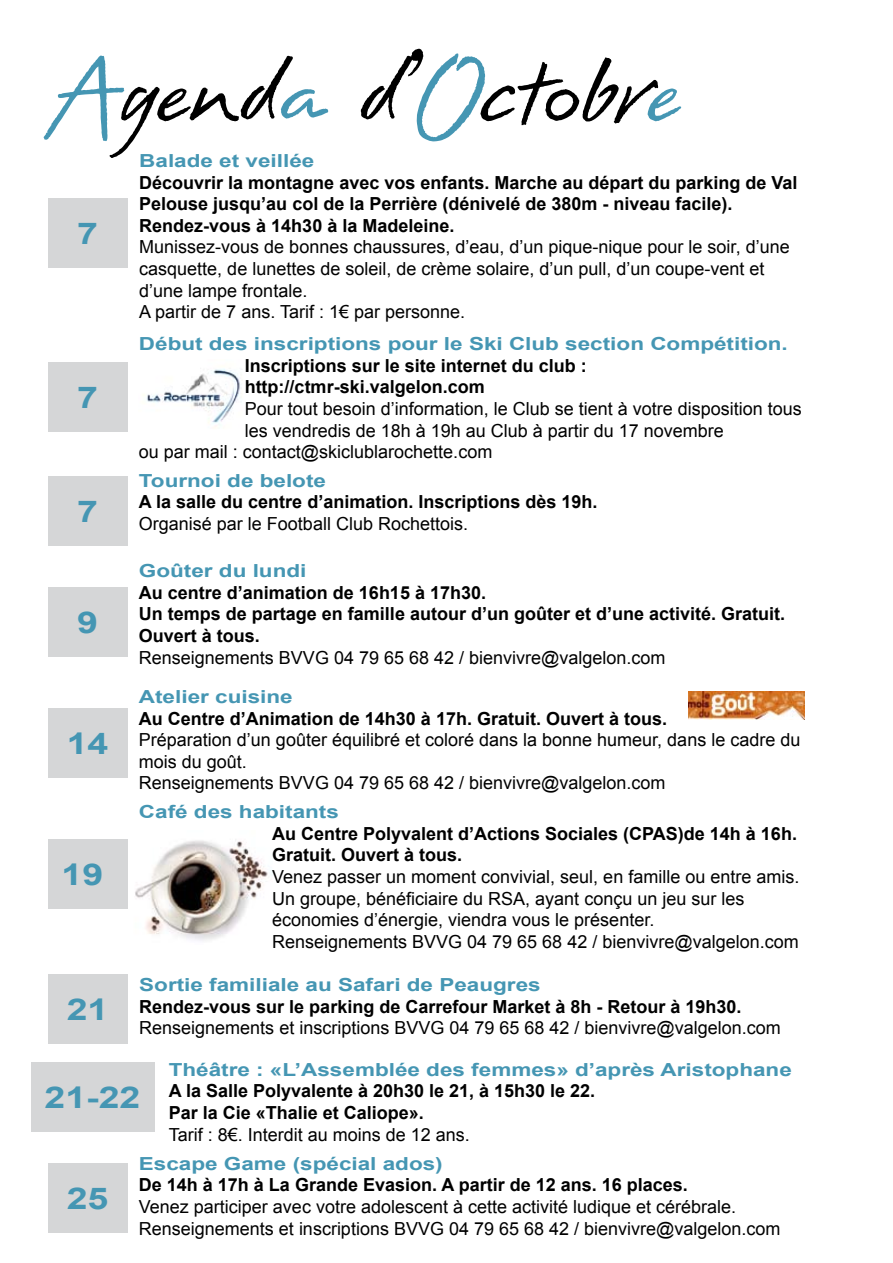
<style>
.page{position:relative;width:893px;height:1263px;background:#fff}
.page>*{position:absolute;margin:0;border:0;box-sizing:border-box;transform-origin:0 0}
.t1{font:121.5px "Erazure";letter-spacing:-.01em;color:#000}
.t2{font:700 30px "Arial";color:#4596b3;scale:1.25 1}
.t3{font:18px/21.6px "Arial";color:#000}
.t4{font:700 18px/21.6px "Arial";color:#000}
.t5{font:700 18px "Arial";color:#4596b3;scale:1.25 1}
.s1{color:#4596b3}
</style>
<div class="page">
<img style="left:117px;top:840px;width:151px;height:101px">
<div style="left:48px;top:476px;width:80px;height:70px;background:#d5d6d7"></div>
<div style="left:48px;top:587px;width:80px;height:70px;background:#d5d6d7"></div>
<div style="left:48px;top:198px;width:80px;height:70px;background:#d5d6d7"></div>
<div style="left:48px;top:362px;width:80px;height:70px;background:#d5d6d7"></div>
<div style="left:48px;top:708px;width:80px;height:69px;background:#d5d6d7"></div>
<div style="left:48px;top:1163px;width:80px;height:70px;background:#d5d6d7"></div>
<div style="left:31px;top:1062px;width:123px;height:70px;background:#d5d6d7"></div>
<div style="left:48px;top:839px;width:80px;height:69px;background:#d5d6d7"></div>
<div style="left:48px;top:974px;width:80px;height:70px;background:#d5d6d7"></div>
<img style="left:689px;top:691px;width:116px;height:28px">
<img style="left:143px;top:369px;width:99px;height:59px">
<h1 class="t1" style="left:48px;top:38px;width:635px"><span class="s1">A</span>gend<span class="s1">a</span> d’<span class="s1">O</span>ctobr<span class="s1">e</span></h1>
<p class="t5" style="left:139px;top:149px;width:142px">Balade et veillée</p>
<p class="t4" style="left:139px;top:172px;width:660px">Découvrir la montagne avec vos enfants. Marche au départ du parking de Val<br>Pelouse jusqu’au col de la Perrière (dénivelé de 380m - niveau facile).<br>Rendez-vous à 14h30 à la Madeleine.</p>
<p class="t3" style="left:139px;top:236px;width:652px">Munissez-vous de bonnes chaussures, d’eau, d’un pique-nique pour le soir, d’une casquette, de lunettes de soleil, de crème solaire, d’un pull, d’un coupe-vent et d’une lampe frontale.<br>A partir de 7 ans. Tarif : 1€ par personne.</p>
<h2 class="t2" style="left:77px;top:213px;width:18px">7</h2>
<h2 class="t2" style="left:77px;top:377px;width:18px">7</h2>
<h2 class="t2" style="left:77px;top:491px;width:18px">7</h2>
<h2 class="t2" style="left:77px;top:602px;width:18px">9</h2>
<h2 class="t2" style="left:67px;top:723px;width:35px">14</h2>
<h2 class="t2" style="left:62px;top:854px;width:35px">19</h2>
<h2 class="t2" style="left:67px;top:989px;width:35px">21</h2>
<p class="t5" style="left:139px;top:332px;width:521px">Début des inscriptions pour le Ski Club section Compétition.</p>
<p class="t4" style="left:245px;top:355px;width:344px">Inscriptions sur le site internet du club : http://ctmr-ski.valgelon.com</p>
<p class="t3" style="left:245px;top:398px;width:559px">Pour tout besoin d’information, le Club se tient à votre disposition tous</p>
<p class="t3" style="left:245px;top:420px;width:481px">les vendredis de 18h à 19h au Club à partir du 17 novembre</p>
<p class="t3" style="left:139px;top:441px;width:355px">ou par mail : contact@skiclublarochette.com</p>
<p class="t5" style="left:139px;top:468px;width:151px">Tournoi de belote</p>
<p class="t4" style="left:139px;top:492px;width:460px">A la salle du centre d’animation. Inscriptions dès 19h.</p>
<p class="t3" style="left:139px;top:513px;width:331px">Organisé par le Football Club Rochettois.</p>
<p class="t5" style="left:139px;top:559px;width:136px">Goûter du lundi</p>
<p class="t4" style="left:139px;top:582px;width:648px">Au centre d’animation de 16h15 à 17h30.<br>Un temps de partage en famille autour d’un goûter et d’une activité. Gratuit.<br>Ouvert à tous.</p>
<p class="t3" style="left:139px;top:646px;width:528px">Renseignements BVVG 04 79 65 68 42 / bienvivre@valgelon.com</p>
<p class="t5" style="left:139px;top:685px;width:125px">Atelier cuisine</p>
<p class="t4" style="left:139px;top:708px;width:530px">Au Centre d’Animation de 14h30 à 17h. Gratuit. Ouvert à tous.</p>
<p class="t3" style="left:139px;top:729px;width:663px">Préparation d’un goûter équilibré et coloré dans la bonne humeur, dans le cadre du mois du goût.<br>Renseignements BVVG 04 79 65 68 42 / bienvivre@valgelon.com</p>
<p class="t5" style="left:139px;top:800px;width:162px">Café des habitants</p>
<p class="t4" style="left:272px;top:823px;width:526px">Au Centre Polyvalent d’Actions Sociales (CPAS)de 14h à 16h.<br>Gratuit. Ouvert à tous.</p>
<p class="t3" style="left:272px;top:866px;width:529px">Venez passer un moment convivial, seul, en famille ou entre amis.<br>Un groupe, bénéficiaire du RSA, ayant conçu un jeu sur les économies d’énergie, viendra vous le présenter.<br>Renseignements BVVG 04 79 65 68 42 / bienvivre@valgelon.com</p>
<p class="t5" style="left:139px;top:973px;width:323px">Sortie familiale au Safari de Peaugres</p>
<p class="t4" style="left:139px;top:996px;width:604px">Rendez-vous sur le parking de Carrefour Market à 8h - Retour à 19h30.</p>
<p class="t3" style="left:139px;top:1017px;width:643px">Renseignements et inscriptions BVVG 04 79 65 68 42 / bienvivre@valgelon.com</p>
<h2 class="t2" style="left:45px;top:1077px;width:78px">21-22</h2>
<p class="t5" style="left:169px;top:1057px;width:500px">Théâtre : «L’Assemblée des femmes» d’après Aristophane</p>
<p class="t4" style="left:169px;top:1081px;width:428px">A la Salle Polyvalente à 20h30 le 21, à 15h30 le 22.<br>Par la Cie «Thalie et Caliope».</p>
<p class="t3" style="left:169px;top:1124px;width:303px">Tarif : 8€. Interdit au moins de 12 ans.</p>
<h2 class="t2" style="left:67px;top:1178px;width:35px">25</h2>
<p class="t5" style="left:139px;top:1151px;width:245px">Escape Game (spécial ados)</p>
<p class="t4" style="left:139px;top:1175px;width:550px">De 14h à 17h à La Grande Evasion. A partir de 12 ans. 16 places.</p>
<p class="t3" style="left:139px;top:1196px;width:643px">Venez participer avec votre adolescent à cette activité ludique et cérébrale.<br>Renseignements et inscriptions BVVG 04 79 65 68 42 / bienvivre@valgelon.com</p>
</div>
